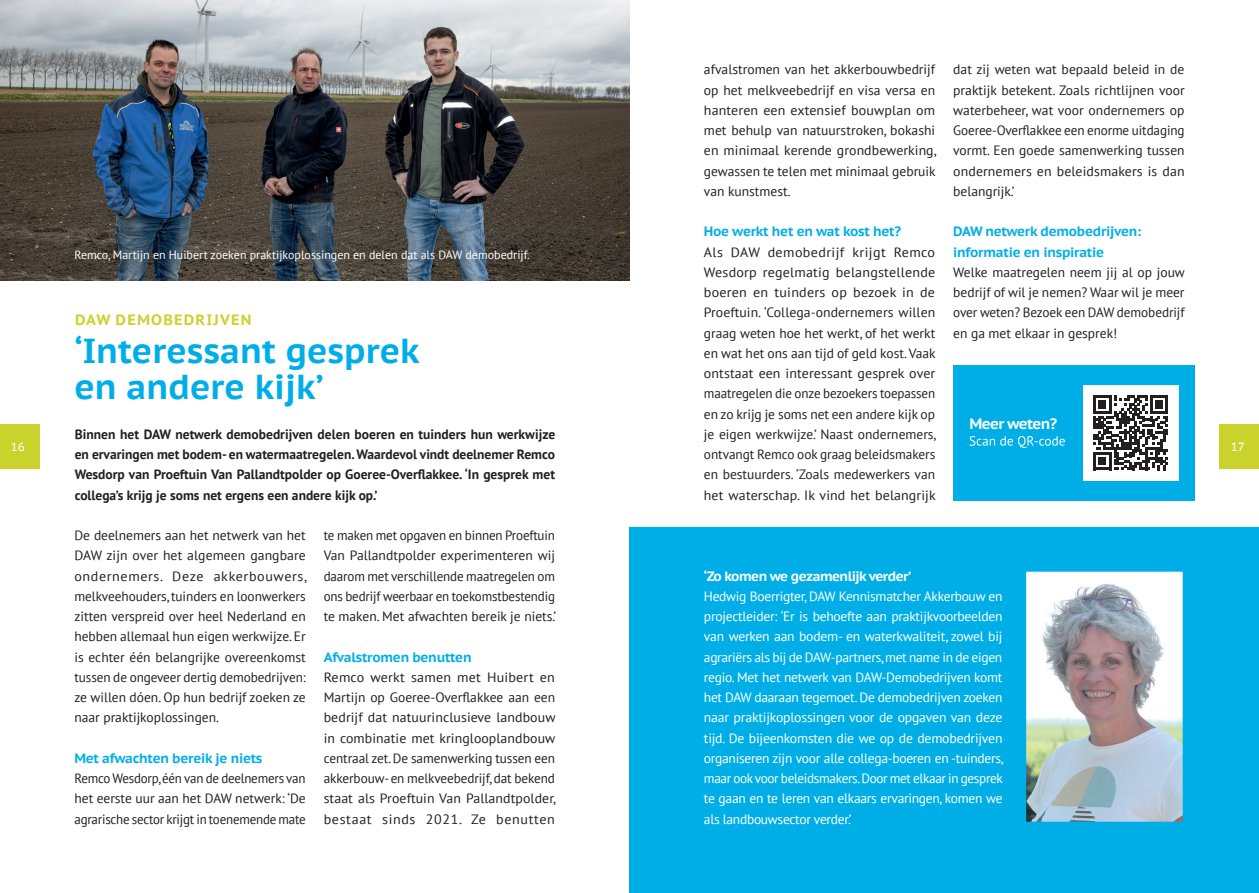
<style>
.page{position:relative;width:1259px;height:893px;background:#fff}
.page>*{position:absolute;margin:0;border:0;box-sizing:border-box;transform-origin:0 0}
.t1{font:700 34.5px/36px "PT Sans Caption";color:#00aee7}
.t2{font:700 15px "PT Sans Caption";letter-spacing:.08em;color:#cad22c}
.t3{font:700 15px "PT Sans Caption";letter-spacing:-.04em;color:#fff}
.t4{font:13.5px/20.2px "PT Sans";color:#231f20;text-align:justify}
.t5{font:13.5px/20.2px "PT Sans";color:#231f20;text-align:justify;scale:1.04 1}
.t6{font:13.5px/20.2px "PT Sans";letter-spacing:-.02em;color:#fff;text-align:justify}
.t7{font:13.5px/20.2px "PT Sans";color:#231f20;text-align:justify;scale:.96 1}
.t8{font:700 13.5px/20.2px "PT Sans";color:#231f20;text-align:justify}
.t9{font:700 13.5px/20.2px "PT Sans Caption";letter-spacing:-.02em;color:#00aee7}
.t10{font:700 13.5px "PT Sans Caption";letter-spacing:-.04em;color:#fff}
.t11{font:12px "PT Sans";color:#fff}
.t12{font:12px "PT Sans Caption";color:#fff}
</style>
<div class="page">
<div style="left:1219px;top:424px;width:40px;height:45px;background:#cad22c"></div>
<div style="left:0;top:424px;width:39px;height:45px;background:#cad22c"></div>
<img style="left:0;top:0;width:629px;height:281px">
<div style="left:629px;top:527px;width:630px;height:366px;background:#00aee7"></div>
<img style="left:1027px;top:573px;width:154px;height:248px">
<div style="left:1024px;top:570px;width:160px;height:254px;border:2px solid #00aee7"></div>
<div style="left:953px;top:365px;width:242px;height:136px;background:#00aee7"></div>
<div style="left:1083px;top:385px;width:95px;height:95px;background:#fff"></div>
<svg style="left:1093px;top:396px;width:75px;height:74px"></svg>
<svg style="left:969px;top:436px;width:95px;height:12px"></svg>
<p class="t4" style="left:704px;top:59px;width:234px">afvalstromen van het akkerbouwbedrijf op het melkveebedrijf en visa versa en hanteren een extensief bouwplan om met behulp van natuurstroken, bokashi en minimaal kerende grondbewerking, gewassen te telen met minimaal gebruik van kunstmest.</p>
<p class="t9" style="left:704px;top:221px;width:199px">Hoe werkt het en wat kost het?</p>
<p class="t5" style="left:704px;top:241px;width:225px">Als DAW demobedrijf krijgt Remco Wesdorp regelmatig belangstellende boeren en tuinders op bezoek in de Proeftuin. ‘Collega-ondernemers willen graag weten hoe het werkt, of het werkt en wat het ons aan tijd of geld kost. Vaak ontstaat een interessant gesprek over maatregelen die onze bezoekers toepassen en zo krijg je soms net een andere kijk op je eigen werkwijze.’ Naast ondernemers, ontvangt Remco ook graag beleidsmakers en bestuurders. ‘Zoals medewerkers van het waterschap. Ik vind het belangrijk</p>
<p class="t4" style="left:953px;top:59px;width:233px">dat zij weten wat bepaald beleid in de praktijk betekent. Zoals richtlijnen voor waterbeheer, wat voor ondernemers op Goeree-Overflakkee een enorme uitdaging vormt. Een goede samenwerking tussen ondernemers en beleidsmakers is dan belangrijk.’</p>
<p class="t9" style="left:953px;top:221px;width:189px">DAW netwerk demobedrijven: informatie en inspiratie</p>
<p class="t4" style="left:953px;top:262px;width:233px">Welke maatregelen neem jij al op jouw bedrijf of wil je nemen? Waar wil je meer over weten? Bezoek een DAW demobedrijf en ga met elkaar in gesprek!</p>
<p class="t11" style="left:74px;top:247px;width:457px">Remco, Martijn en Huibert zoeken praktijkoplossingen en delen dat als DAW demobedrijf.</p>
<p class="t2" style="left:75px;top:310px;width:178px">DAW DEMOBEDRIJVEN</p>
<h1 class="t1" style="left:74px;top:332px;width:347px">‘Interessant gesprek en andere kijk’</h1>
<p class="t3" style="left:969px;top:414px;width:89px">Meer weten?</p>
<p class="t8" style="left:75px;top:424px;width:482px">Binnen het DAW netwerk demobedrijven delen boeren en tuinders hun werkwijze en ervaringen met bodem- en watermaatregelen. Waardevol vindt deelnemer Remco Wesdorp van Proeftuin Van Pallandtpolder op Goeree-Overflakkee. ‘In gesprek met collega’s krijg je soms net ergens een andere kijk op.’</p>
<p class="t12" style="left:11px;top:439px;width:16px">16</p>
<p class="t12" style="left:1230px;top:439px;width:16px">17</p>
<p class="t4" style="left:74px;top:525px;width:234px">De deelnemers aan het netwerk van het DAW zijn over het algemeen gangbare ondernemers. Deze akkerbouwers, melkveehouders, tuinders en loonwerkers zitten verspreid over heel Nederland en hebben allemaal hun eigen werkwijze. Er is echter één belangrijke overeenkomst tussen de ongeveer dertig demobedrijven: ze willen dóen. Op hun bedrijf zoeken ze naar praktijkoplossingen.</p>
<p class="t9" style="left:74px;top:748px;width:189px">Met afwachten bereik je niets</p>
<p class="t7" style="left:74px;top:768px;width:242px">Remco Wesdorp, één van de deelnemers van het eerste uur aan het DAW netwerk: ‘De agrarische sector krijgt in toenemende mate</p>
<p class="t7" style="left:324px;top:525px;width:243px">te maken met opgaven en binnen Proeftuin Van Pallandtpolder experimenteren wij daarom met verschillende maatregelen om ons bedrijf weerbaar en toekomstbestendig te maken. Met afwachten bereik je niets.’</p>
<p class="t9" style="left:324px;top:646px;width:149px">Afvalstromen benutten</p>
<p class="t5" style="left:324px;top:667px;width:225px">Remco werkt samen met Huibert en Martijn op Goeree-Overflakkee aan een bedrijf dat natuurinclusieve landbouw in combinatie met kringlooplandbouw centraal zet. De samenwerking tussen een akkerbouw- en melkveebedrijf, dat bekend staat als Proeftuin Van Pallandtpolder, bestaat sinds 2021. Ze benutten</p>
<p class="t10" style="left:704px;top:567px;width:209px">‘Zo komen we gezamenlijk verder’</p>
<p class="t6" style="left:704px;top:586px;width:301px">Hedwig Boerrigter, DAW Kennismatcher Akkerbouw en projectleider: ‘Er is behoefte aan praktijkvoorbeelden van werken aan bodem- en waterkwaliteit, zowel bij agrariërs als bij de DAW-partners, met name in de eigen regio. Met het netwerk van DAW-Demobedrijven komt het DAW daaraan tegemoet. De demobedrijven zoeken naar praktijkoplossingen voor de opgaven van deze tijd. De bijeenkomsten die we op de demobedrijven organiseren zijn voor alle collega-boeren en -tuinders, maar ook voor beleidsmakers. Door met elkaar in gesprek te gaan en te leren van elkaars ervaringen, komen we als landbouwsector verder.’</p>
</div>
